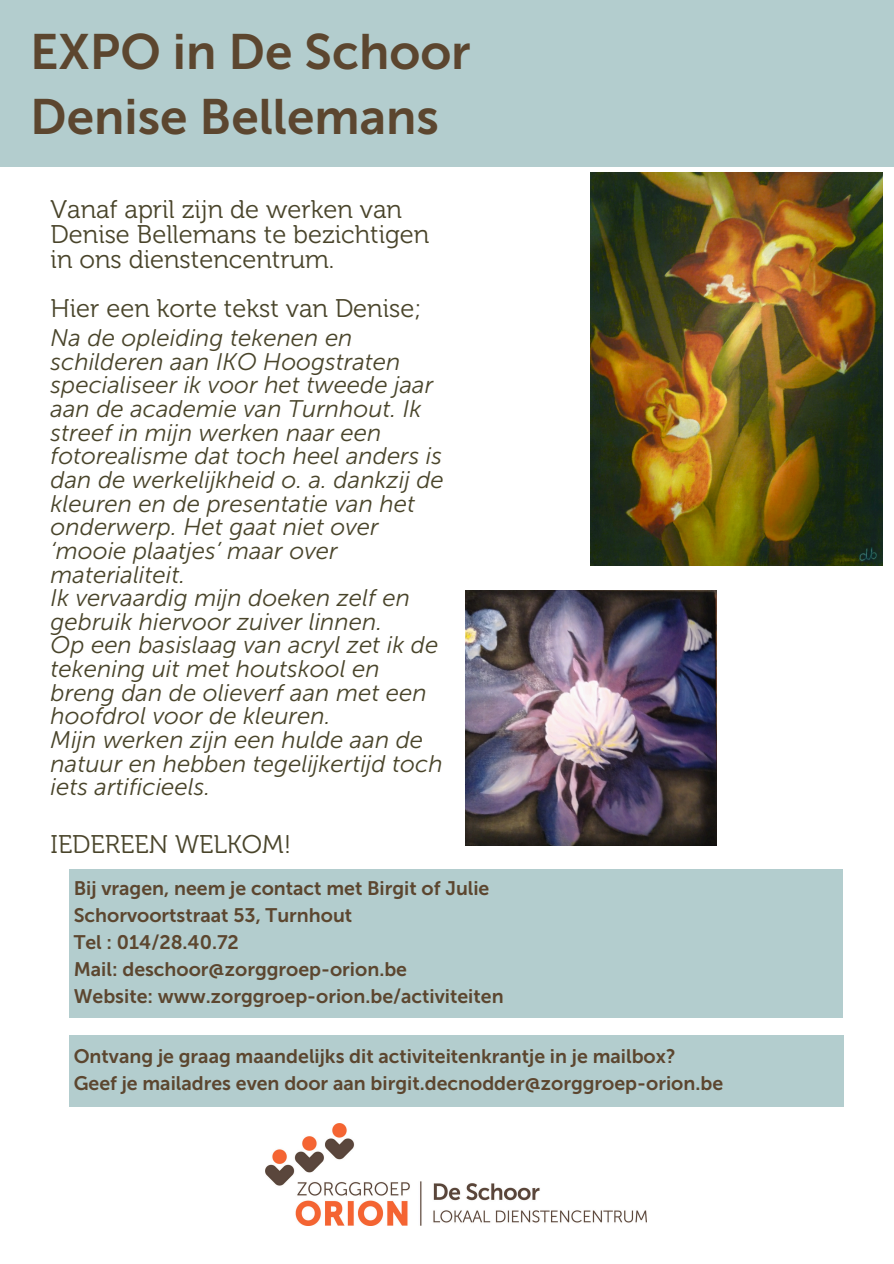
<style>
.page{position:relative;width:894px;height:1264px;background:#fff}
.page>*{position:absolute;margin:0;border:0;box-sizing:border-box;transform-origin:0 0}
.t1{font:49.5px "Museo Sans 700";color:#5c462f}
.t2{font:25.5px/24.8px "Museo 300";color:#49442a}
.t3{font:italic 24px/23.7px "Museo Sans 300";color:#49442a}
.t4{font:19.5px "Museo Sans 700";color:#5c462f}
</style>
<div class="page">
<div style="left:0;top:0;width:893px;height:167px;background:#b3cdce"></div>
<div style="left:69px;top:869px;width:773px;height:149px;background:#b3cdce"></div>
<div style="left:69px;top:1035px;width:774px;height:72px;background:#b3cdce"></div>
<img style="left:265px;top:1123px;width:381px;height:102px">
<img style="left:590px;top:172px;width:292px;height:393px">
<img style="left:465px;top:590px;width:251px;height:255px">
<p class="t1" style="left:30px;top:23px;width:442px">EXPO in De Schoor</p>
<p class="t1" style="left:30px;top:87px;width:410px">Denise Bellemans</p>
<p class="t2" style="left:51px;top:197px;width:380px">Vanaf april zijn de werken van<br>Denise Bellemans te bezichtigen in ons dienstencentrum.</p>
<p class="t2" style="left:51px;top:296px;width:372px">Hier een korte tekst van Denise;</p>
<p class="t3" style="left:51px;top:326px;width:395px">Na de opleiding tekenen en schilderen aan IKO Hoogstraten specialiseer ik voor het tweede jaar aan de academie van Turnhout. Ik streef in mijn werken naar een fotorealisme dat toch heel anders is dan de werkelijkheid o. a. dankzij de kleuren en de presentatie van het onderwerp. Het gaat niet over ‘mooie plaatjes’ maar over materialiteit.<br>Ik vervaardig mijn doeken zelf en gebruik hiervoor zuiver linnen.<br>Op een basislaag van acryl zet ik de tekening uit met houtskool en breng dan de olieverf aan met een hoofdrol voor de kleuren.<br>Mijn werken zijn een hulde aan de natuur en hebben tegelijkertijd toch iets artificieels.</p>
<p class="t2" style="left:51px;top:832px;width:242px">IEDEREEN WELKOM!</p>
<h1 class="t4" style="left:74px;top:877px;width:417px">Bij vragen, neem je contact met Birgit of Julie</h1>
<h1 class="t4" style="left:74px;top:904px;width:280px">Schorvoortstraat 53, Turnhout</h1>
<h3 class="t4" style="left:74px;top:931px;width:167px">Tel : 014/28.40.72</h3>
<h3 class="t4" style="left:74px;top:958px;width:335px">Mail: deschoor@zorggroep-orion.be</h3>
<h3 class="t4" style="left:74px;top:985px;width:431px">Website: www.zorggroep-orion.be/activiteiten</h3>
<h2 class="t4" style="left:74px;top:1045px;width:603px">Ontvang je graag maandelijks dit activiteitenkrantje in je mailbox?</h2>
<p class="t4" style="left:74px;top:1072px;width:650px">Geef je mailadres even door aan birgit.decnodder@zorggroep-orion.be</p>
</div>
